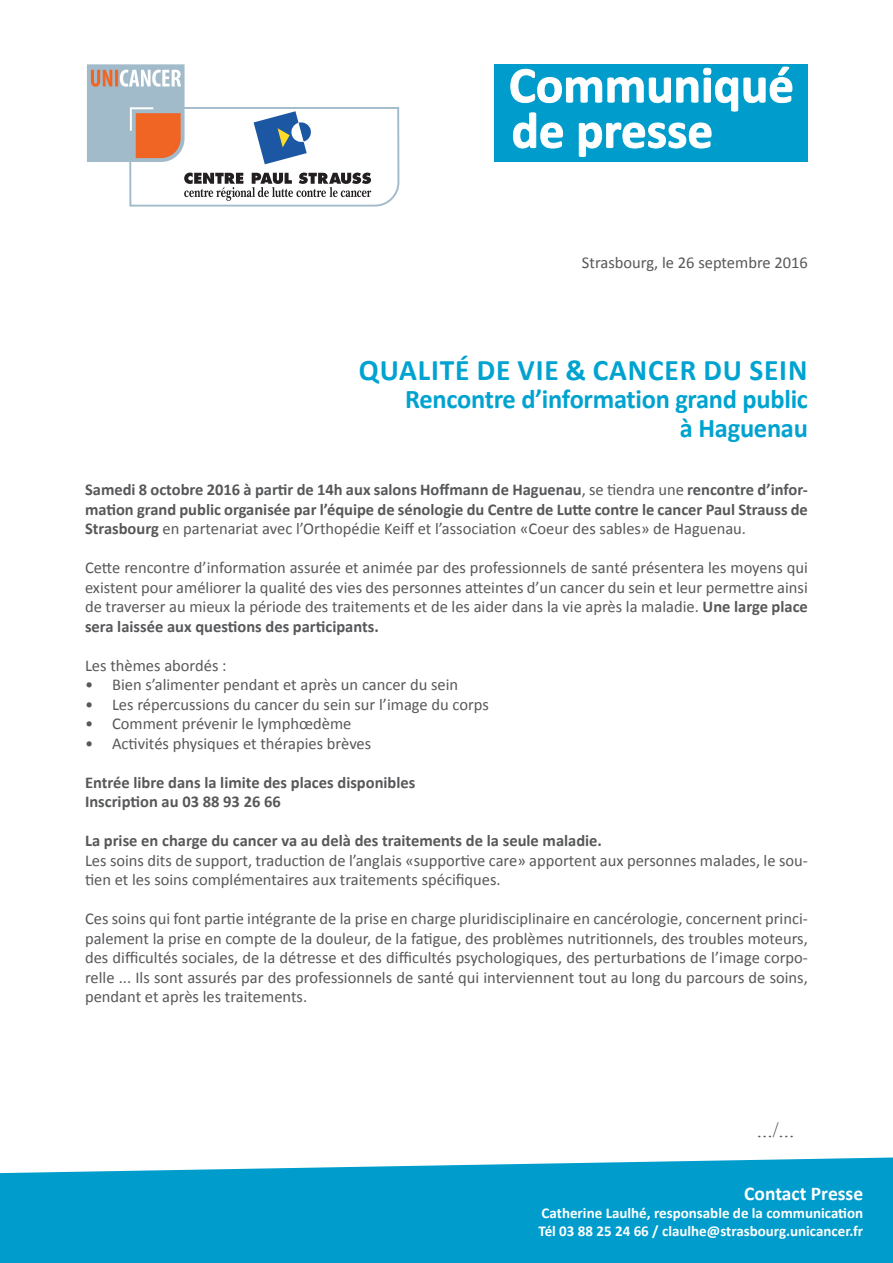
<style>
.page{position:relative;width:893px;height:1263px;background:#fff}
.page>*{position:absolute;margin:0;border:0;box-sizing:border-box;transform-origin:0 0}
.t1{font:700 51px "Calibri";color:#fff}
.t2{font:700 30px "Calibri";letter-spacing:.03em;color:#00a3d0}
.t3{font:700 27px/28.5px "Calibri";letter-spacing:-.01em;color:#00a3d0;text-align:right}
.t4{font:21px "Times New Roman";color:#57585a}
.t5{font:700 19.5px "Calibri";color:#fff}
.t6{font:16.5px/19.5px "Calibri";color:#57585a;text-align:justify}
.t7{font:700 16.5px/19.5px "Calibri";color:#57585a;text-align:justify}
.t8{font:700 15px/18px "Calibri";color:#fff}
.s1{font-weight:400}
.s2{font-weight:700}
</style>
<div class="page">
<div style="left:495px;top:64px;width:313px;height:98px;background:#009ccc"></div>
<svg style="left:0;top:1157px;width:893px;height:106px;background:#14a3d0"></svg>
<svg style="left:87px;top:64px;width:313px;height:143px"></svg>
<svg style="left:510px;top:66px;width:282px;height:91px"></svg>
<h1 class="t1" style="left:509px;top:53px;width:287px">Communiqué</h1>
<h1 class="t1" style="left:512px;top:99px;width:203px">de presse</h1>
<p class="t6" style="left:582px;top:251px;width:228px">Strasbourg, le 26 septembre 2016</p>
<h2 class="t2" style="left:359px;top:351px;width:450px">Qualité de vie &amp; cancer du sein</h2>
<h3 class="t3" style="left:405px;top:384px;width:404px">Rencontre d’information grand public à Haguenau</h3>
<p class="t7" style="left:85px;top:479px;width:724px">Samedi 8 octobre 2016 à partir de 14h aux salons Hoffmann de Haguenau<span class="s1">, se tiendra une</span> rencontre d’infor&shy;mation grand public organisée par l’équipe de sénologie du Centre de Lutte contre le cancer Paul Strauss de Strasbourg <span class="s1">en partenariat avec l’Orthopédie Keiff et l’association «Coeur des sables» de Haguenau.</span></p>
<p class="t6" style="left:85px;top:557px;width:724px">Cette rencontre d’information assurée et animée par des professionnels de santé présentera les moyens qui existent pour améliorer la qualité des vies des personnes atteintes d’un cancer du sein et leur permettre ainsi de traverser au mieux la période des traitements et de les aider dans la vie après la maladie. <span class="s2">Une large place sera laissée aux questions des participants.</span></p>
<p class="t6" style="left:85px;top:655px;width:143px">Les thèmes abordés :</p>
<p class="t6" style="left:85px;top:674px;width:375px">• Bien s’alimenter pendant et après un cancer du sein</p>
<p class="t6" style="left:85px;top:694px;width:405px">• Les répercussions du cancer du sein sur l’image du corps</p>
<p class="t6" style="left:85px;top:713px;width:268px">• Comment prévenir le lymphœdème</p>
<p class="t6" style="left:85px;top:733px;width:288px">• Activités physiques et thérapies brèves</p>
<p class="t7" style="left:85px;top:772px;width:332px">Entrée libre dans la limite des places disponibles<br>Inscription au 03 88 93 26 66</p>
<p class="t7" style="left:85px;top:830px;width:518px">La prise en charge du cancer va au delà des traitements de la seule maladie.</p>
<p class="t6" style="left:85px;top:850px;width:724px">Les soins dits de support, traduction de l’anglais «supportive care» apportent aux personnes malades, le sou&shy;tien et les soins complémentaires aux traitements spécifiques.</p>
<p class="t6" style="left:85px;top:908px;width:724px">Ces soins qui font partie intégrante de la prise en charge pluridisciplinaire en cancérologie, concernent princi&shy;palement la prise en compte de la douleur, de la fatigue, des problèmes nutritionnels, des troubles moteurs, des difficultés sociales, de la détresse et des difficultés psychologiques, des perturbations de l’image corpo&shy;relle ... Ils sont assurés par des professionnels de santé qui interviennent tout au long du parcours de soins, pendant et après les traitements.</p>
<p class="t4" style="left:757px;top:1116px;width:39px">.../...</p>
<p class="t5" style="left:744px;top:1181px;width:120px">Contact Presse</p>
<p class="t8" style="left:538px;top:1203px;width:326px">Catherine Laulhé, responsable de la communication<br>Tél 03 88 25 24 66 / claulhe@strasbourg.unicancer.fr</p>
</div>
